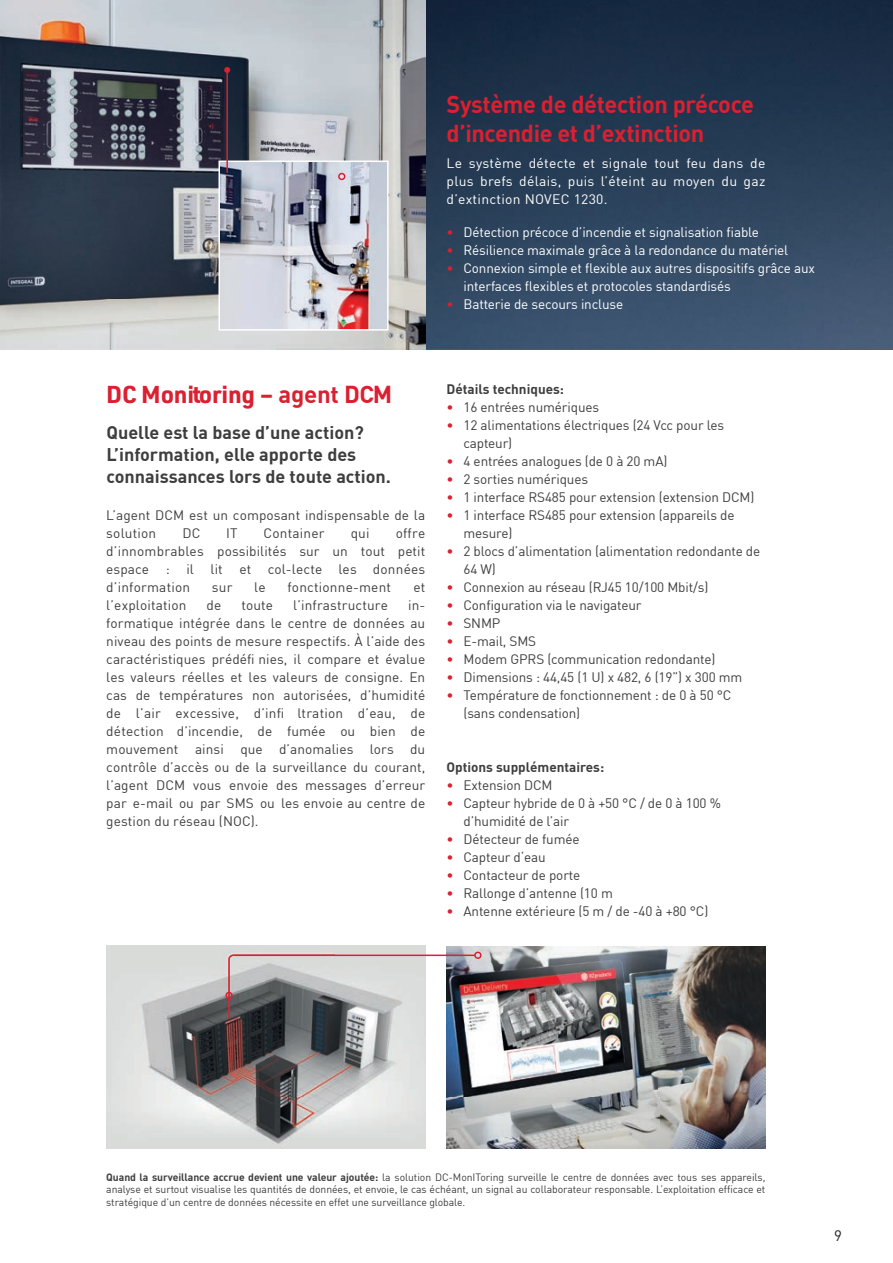
<style>
.page{position:relative;width:893px;height:1263px;background:#fff}
.page>*{position:absolute;margin:0;border:0;box-sizing:border-box;transform-origin:0 0}
.t1{font:700 24px/28.8px "DIN";letter-spacing:-.015em;color:#da2031}
.t2{font:700 24px "URWDIN";letter-spacing:-.01em;color:#da2031}
.t3{font:700 18px/21.6px "DIN";color:#3e3e3f}
.t4{font:15px "DIN";color:#231f20}
.t5{font:13.5px/18px "DIN";letter-spacing:-.01em;color:#3e3e3f}
.t6{font:13.5px/18px "DIN";letter-spacing:-.01em;color:#fff;text-align:justify}
.t7{font:700 13.5px "DIN";color:#3e3e3f}
.t8{font:13.5px "DIN";letter-spacing:.01em;color:#3e3e3f}
.t9{font:13.5px "DIN";letter-spacing:.015em;color:#3e3e3f}
.t10{font:10.5px/12.6px "DIN";letter-spacing:-.005em;color:#3e3e3f;text-align:justify}
.s1{color:#da2031}
.s2{font-family:"DIN"}
.s3{font-weight:700}
</style>
<div class="page">
<img style="left:425px;top:0;width:468px;height:349px">
<img style="left:1px;top:0;width:424px;height:349px">
<img style="left:0;top:0;width:1px;height:598px">
<img style="left:446px;top:946px;width:319px;height:202px">
<img style="left:106px;top:945px;width:319px;height:203px">
<div style="left:474px;top:951px;width:8px;height:8px;border:2px solid #da2031;border-radius:50%"></div>
<hr style="left:233px;top:954px;width:242px;height:2px;background:#da2031">
<div style="left:225px;top:992px;width:8px;height:7px;border:2px solid #da2031;border-radius:50%"></div>
<svg style="left:228px;top:954px;width:7px;height:66px"></svg>
<img style="left:221px;top:164px;width:165px;height:164px">
<div style="left:218px;top:161px;width:171px;height:170px;border:2px solid #fff"></div>
<div style="left:338px;top:173px;width:7px;height:7px;border:2px solid #da2031;border-radius:50%"></div>
<hr style="left:226px;top:70px;width:2px;height:103px;background:#da2031">
<svg style="left:224px;top:67px;width:6px;height:6px"></svg>
<h1 class="t1" style="left:446px;top:89px;width:309px">Système de détection précoce d’incendie et d’extinction</h1>
<p class="t6" style="left:446px;top:154px;width:320px">Le système détecte et signale tout feu dans de plus brefs délais, puis l’éteint au moyen du gaz d’extinction NOVEC 1230.</p>
<p class="t6" style="left:446px;top:223px;width:314px"><span class="s1">•</span> Détection précoce d’incendie et signalisation fiable</p>
<p class="t6" style="left:446px;top:241px;width:343px"><span class="s1">•</span> Résilience maximale grâce à la redondance du matériel</p>
<p class="t6" style="left:463px;top:259px;width:353px;text-indent:-17px"><span class="s1">•</span> Connexion simple et flexible aux autres dispositifs grâce aux interfaces flexibles et protocoles standardisés</p>
<p class="t6" style="left:446px;top:295px;width:178px"><span class="s1">•</span> Batterie de secours incluse</p>
<h1 class="t2" style="left:106px;top:380px;width:288px">DC Monitoring <span class="s2">– agent DCM</span></h1>
<h2 class="t3" style="left:107px;top:421px;width:286px">Quelle est la base d’une action?<br>L’information, elle apporte des connaissances lors de toute action.</h2>
<p class="t5" style="left:106px;top:507px;width:320px;line-height:17.2px">L’agent DCM est un composant indispensable de la solution</p>
<p class="t5" style="left:182px;top:523px;width:20px">DC</p>
<p class="t5" style="left:226px;top:523px;width:13px">IT</p>
<p class="t9" style="left:264px;top:524px;width:63px">Container</p>
<p class="t5" style="left:351px;top:523px;width:20px">qui</p>
<p class="t5" style="left:106px;top:523px;width:320px;text-align:justify;text-indent:289px">offre d’innombrables possibilités sur un tout petit espace : il lit et col-lecte les données d’information</p>
<p class="t5" style="left:212px;top:578px;width:22px">sur</p>
<p class="t5" style="left:254px;top:578px;width:13px">le</p>
<p class="t9" style="left:287px;top:579px;width:105px">fonctionne-ment</p>
<p class="t5" style="left:413px;top:578px;width:13px">et</p>
<p class="t8" style="left:106px;top:597px;width:82px">l’exploitation</p>
<p class="t5" style="left:207px;top:596px;width:16px">de</p>
<p class="t5" style="left:241px;top:596px;width:33px">toute</p>
<p class="t8" style="left:293px;top:597px;width:96px">l’infrastructure</p>
<p class="t5" style="left:106px;top:596px;width:320px;text-align:justify;text-indent:302px">in&shy;formatique intégrée dans le centre de données au niveau des points de mesure respectifs. À l’aide des caractéristiques prédéfi nies, il compare et évalue les valeurs réelles et les valeurs de consigne. En cas de températures non autorisées, d’humidité de l’air excessive, d’infi ltration d’eau, de détection d’incendie, de fumée ou bien de mouvement ainsi que d’anomalies lors du contrôle d’accès ou de la surveillance du courant, l’agent DCM vous envoie des messages d’erreur par e-mail ou par SMS ou les envoie au centre de gestion du réseau (NOC).</p>
<p class="t7" style="left:446px;top:381px;width:119px">Détails techniques:</p>
<p class="t5" style="left:446px;top:398px;width:154px"><span class="s1">•</span> 16 entrées numériques</p>
<p class="t5" style="left:463px;top:416px;width:262px;text-indent:-17px"><span class="s1">•</span> 12 alimentations électriques (24 Vcc pour les capteur)</p>
<p class="t5" style="left:446px;top:452px;width:222px"><span class="s1">•</span> 4 entrées analogues (de 0 à 20 mA)</p>
<p class="t5" style="left:446px;top:470px;width:143px"><span class="s1">•</span> 2 sorties numériques</p>
<p class="t5" style="left:446px;top:488px;width:309px"><span class="s1">•</span> 1 interface RS485 pour extension (extension DCM)</p>
<p class="t5" style="left:463px;top:506px;width:273px;text-indent:-17px"><span class="s1">•</span> 1 interface RS485 pour extension (appareils de mesure)</p>
<p class="t5" style="left:463px;top:542px;width:298px;text-indent:-17px"><span class="s1">•</span> 2 blocs d’alimentation (alimentation redondante de<br>64 W)</p>
<p class="t5" style="left:446px;top:578px;width:263px"><span class="s1">•</span> Connexion au réseau (RJ45 10/100 Mbit/s)</p>
<p class="t5" style="left:446px;top:596px;width:197px"><span class="s1">•</span> Configuration via le navigateur</p>
<p class="t5" style="left:446px;top:614px;width:55px"><span class="s1">•</span> SNMP</p>
<p class="t5" style="left:446px;top:632px;width:91px"><span class="s1">•</span> E-mail, SMS</p>
<p class="t5" style="left:446px;top:650px;width:271px"><span class="s1">•</span> Modem GPRS (communication redondante)</p>
<p class="t5" style="left:446px;top:668px;width:297px"><span class="s1">•</span> Dimensions : 44,45 (1 U) x 482, 6 (19”) x 300 mm</p>
<p class="t5" style="left:463px;top:686px;width:270px;text-indent:-17px"><span class="s1">•</span> Température de fonctionnement : de 0 à 50 °C (sans condensation)</p>
<p class="t7" style="left:446px;top:758px;width:159px">Options supplémentaires:</p>
<p class="t5" style="left:446px;top:776px;width:107px"><span class="s1">•</span> Extension DCM</p>
<p class="t5" style="left:463px;top:794px;width:259px;text-indent:-17px"><span class="s1">•</span> Capteur hybride de 0 à +50 °C / de 0 à 100 % d’humidité de l’air</p>
<p class="t5" style="left:446px;top:830px;width:135px"><span class="s1">•</span> Détecteur de fumée</p>
<p class="t5" style="left:446px;top:848px;width:101px"><span class="s1">•</span> Capteur d‘eau</p>
<p class="t5" style="left:446px;top:866px;width:135px"><span class="s1">•</span> Contacteur de porte</p>
<p class="t5" style="left:446px;top:884px;width:168px"><span class="s1">•</span> Rallonge d’antenne (10 m</p>
<p class="t5" style="left:446px;top:902px;width:263px"><span class="s1">•</span> Antenne extérieure (5 m / de -40 à +80 °C)</p>
<p class="t10" style="left:106px;top:1170px;width:661px"><span class="s3">Quand la surveillance accrue devient une valeur ajoutée:</span> la solution DC-MonIToring surveille le centre de données avec tous ses appareils, analyse et surtout visualise les quantités de données, et envoie, le cas échéant, un signal au collaborateur responsable. L’exploitation efficace et stratégique d’un centre de données nécessite en effet une surveillance globale.</p>
<p class="t4" style="left:834px;top:1226px;width:9px">9</p>
</div>
